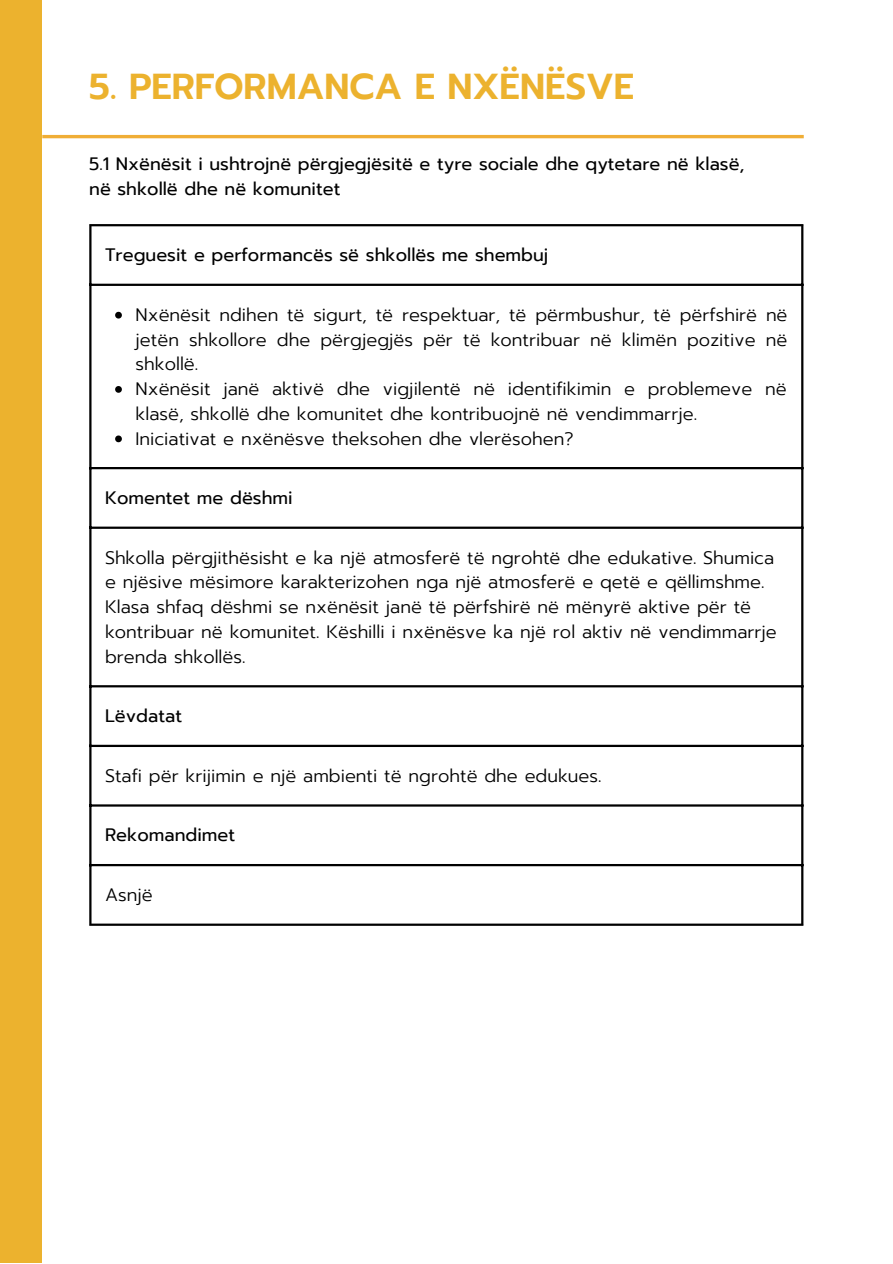
<style>
.page{position:relative;width:893px;height:1264px;background:#fff}
.page>*{position:absolute;margin:0;border:0;box-sizing:border-box;transform-origin:0 0}
.t1{font:600 36px "Prompt";color:#ecb22e}
.t2{font:300 18px/24.8px "Prompt";color:#000}
.t3{font:18px/24.8px "Prompt";color:#000}
</style>
<div class="page">
<svg style="left:115px;top:312px;width:7px;height:6px"></svg>
<svg style="left:115px;top:386px;width:7px;height:7px"></svg>
<svg style="left:115px;top:435px;width:7px;height:7px"></svg>
<hr style="left:89px;top:226px;width:2px;height:697px;background:#000">
<hr style="left:801px;top:226px;width:2px;height:697px;background:#000">
<hr style="left:89px;top:224px;width:714px;height:2px;background:#000">
<hr style="left:89px;top:284px;width:714px;height:2px;background:#000">
<hr style="left:89px;top:467px;width:714px;height:2px;background:#000">
<hr style="left:89px;top:526px;width:714px;height:3px;background:#000">
<hr style="left:89px;top:685px;width:714px;height:2px;background:#000">
<hr style="left:89px;top:744px;width:714px;height:3px;background:#000">
<hr style="left:89px;top:804px;width:714px;height:2px;background:#000">
<hr style="left:89px;top:864px;width:714px;height:2px;background:#000">
<hr style="left:89px;top:923px;width:714px;height:2px;background:#000">
<hr style="left:42px;top:135px;width:761px;height:3px;background:#f0ae36">
<div style="left:0;top:0;width:42px;height:1262px;background:#ecb22e"></div>
<h1 class="t1" style="left:89px;top:60px;width:546px">5. PERFORMANCA E NXËNËSVE</h1>
<p class="t3" style="left:89px;top:152px;width:656px">5.1 Nxënësit i ushtrojnë përgjegjësitë e tyre sociale dhe qytetare në klasë, në shkollë dhe në komunitet</p>
<p class="t3" style="left:105px;top:243px;width:445px">Treguesit e performancës së shkollës me shembuj</p>
<p class="t2" style="left:136px;top:302px;width:653px">Nxënësit ndihen të sigurt, të respektuar, të përmbushur, të përfshirë në jetën shkollore dhe përgjegjës për të kontribuar në klimën pozitive në shkollë.<br>Nxënësit janë aktivë dhe vigjilentë në identifikimin e problemeve në klasë, shkollë dhe komunitet dhe kontribuojnë në vendimmarrje.<br>Iniciativat e nxënësve theksohen dhe vlerësohen?</p>
<p class="t3" style="left:105px;top:485px;width:189px">Komentet me dëshmi</p>
<p class="t2" style="left:105px;top:545px;width:673px">Shkolla përgjithësisht e ka një atmosferë të ngrohtë dhe edukative. Shumica e njësive mësimore karakterizohen nga një atmosferë e qetë e qëllimshme.<br>Klasa shfaq dëshmi se nxënësit janë të përfshirë në mënyrë aktive për të kontribuar në komunitet. Këshilli i nxënësve ka një rol aktiv në vendimmarrje brenda shkollës.</p>
<p class="t3" style="left:105px;top:704px;width:79px">Lëvdatat</p>
<p class="t2" style="left:105px;top:763px;width:498px">Stafi për krijimin e një ambienti të ngrohtë dhe edukues.</p>
<p class="t3" style="left:105px;top:823px;width:132px">Rekomandimet</p>
<p class="t2" style="left:105px;top:882px;width:49px">Asnjë</p>
</div>
